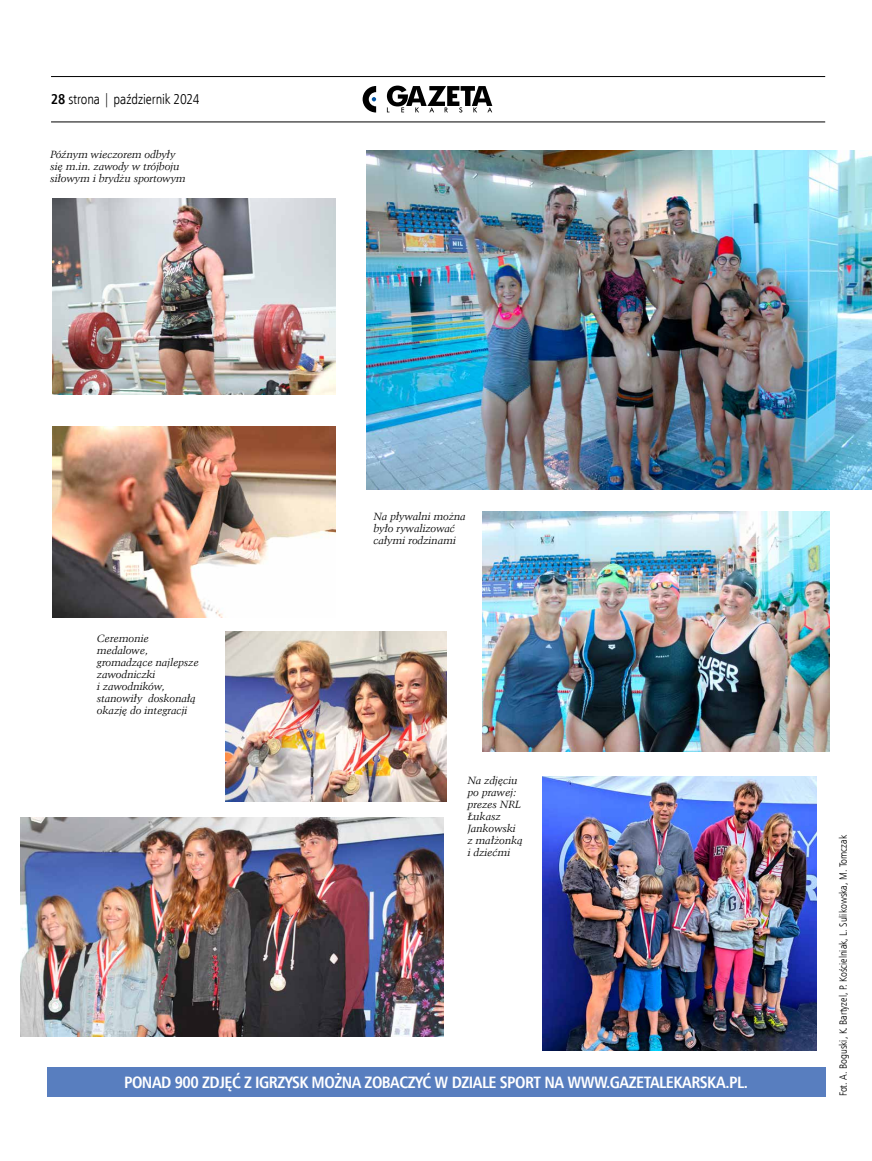
<style>
.page{position:relative;width:872px;height:1161px;background:#fff}
.page>*{position:absolute;margin:0;border:0;box-sizing:border-box;transform-origin:0 0}
.t1{font:700 16.5px "Humnst 777 Cn EU";letter-spacing:-.03em;color:#fff}
.t2{font:14.25px "Humnst 777 Lt Cn EU";letter-spacing:-.005em;color:#000}
.t3{font:italic 10.5px/12px "Kuenst 480 EU";color:#000}
.t4{font:10.5px "Humnst 777 Lt Cn EU";color:#000}
.s1{font-family:"Humnst 777 Cn EU";font-weight:700}
</style>
<div class="page">
<hr style="left:51px;top:76px;width:774px;height:1px;background:#000">
<hr style="left:51px;top:122px;width:774px;height:1px;background:#000">
<svg style="left:387px;top:86px;width:105px;height:27px"></svg>
<svg style="left:362px;top:86px;width:14px;height:26px"></svg>
<img style="left:20px;top:817px;width:423px;height:219px">
<img style="left:225px;top:631px;width:221px;height:170px">
<img style="left:542px;top:776px;width:274px;height:274px">
<img style="left:52px;top:199px;width:283px;height:195px">
<img style="left:366px;top:151px;width:506px;height:338px">
<img style="left:483px;top:511px;width:346px;height:241px">
<img style="left:52px;top:426px;width:283px;height:192px">
<div style="left:47px;top:1067px;width:778px;height:30px;background:#587ebf"></div>
<h2 class="t2" style="left:51px;top:90px;width:150px"><span class="s1">28</span> strona | październik 2024</h2>
<p class="t3" style="left:50px;top:148px;width:137px">Późnym wieczorem odbyły się m.in. zawody w trójboju siłowym i brydżu sportowym</p>
<p class="t3" style="left:97px;top:632px;width:103px">Ceremonie medalowe, gromadzące najlepsze zawodniczki<br>i zawodników, stanowiły doskonałą okazję do integracji</p>
<p class="t3" style="left:374px;top:510px;width:94px">Na pływalni można było rywalizować całymi rodzinami</p>
<p class="t3" style="left:468px;top:775px;width:57px">Na zdjęciu po prawej: prezes NRL<br>Łukasz<br>Jankowski z małżonką i dziećmi</p>
<h1 class="t1" style="left:124px;top:1072px;width:625px">PONAD 900 ZDJĘĆ Z IGRZYSK MOŻNA ZOBACZYĆ W DZIALE SPORT NA WWW.GAZETALEKARSKA.PL.</h1>
<p class="t4" style="left:836px;top:1096px;width:262px;rotate:-90deg">Fot. A. Boguski, K. Bartyzel, P. Kościelniak, L. Sulikowska, M. Tomczak</p>
</div>
